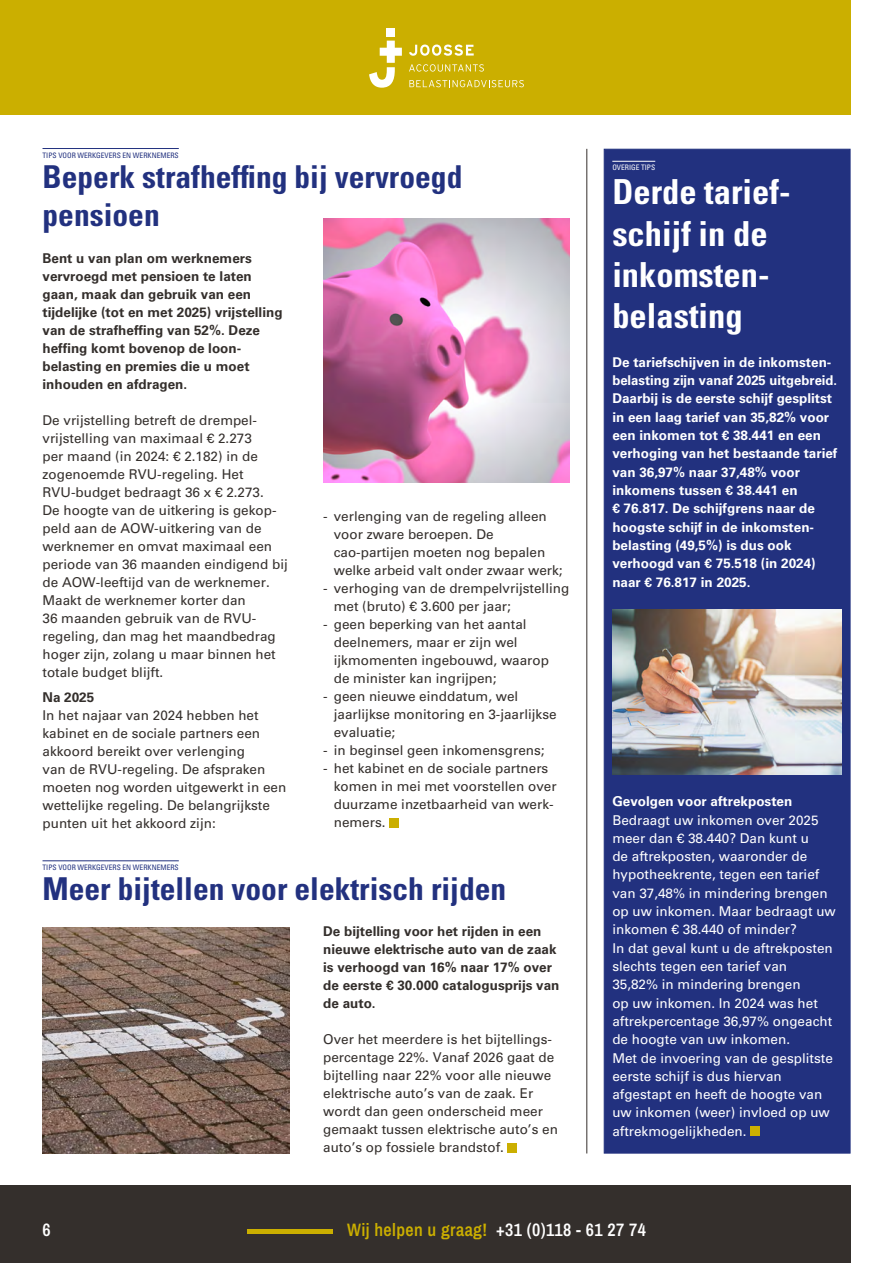
<style>
.page{position:relative;width:893px;height:1263px;background:#fff}
.page>*{position:absolute;margin:0;border:0;box-sizing:border-box;transform-origin:0 0}
.t1{font:700 condensed 34.5px/41.4px "Univers LT Std";color:#fff}
.t2{font:700 condensed 31.5px/37.8px "Univers LT Std";color:#22317f}
.t3{font:18px "Archivo Narrow";letter-spacing:.02em;color:#cbaf00}
.t4{font:18px "Archivo Narrow";color:#fff}
.t5{font:13.5px/18px "Univers LT Std";color:#342f2c}
.t6{font:13.5px/18.3px "Univers LT Std";color:#fff}
.t7{font:700 13.5px/18.3px "Univers LT Std";color:#fff}
.t8{font:700 13.5px/18px "Univers LT Std";color:#342f2c}
.t9{font:condensed 7.5px "Univers LT Std";color:#22317f}
.t10{font:condensed 7.5px "Univers LT Std";color:#fff}
.s1{color:#fff}
</style>
<div class="page">
<div style="left:0;top:0;width:850px;height:115px;background:#cbaf00"></div>
<div style="left:0;top:1186px;width:850px;height:77px;background:#342f2c"></div>
<hr style="left:247px;top:1229px;width:85px;height:4px;background:#cbaf00">
<svg style="left:409px;top:64px;width:75px;height:8px"></svg>
<svg style="left:409px;top:45px;width:65px;height:11px"></svg>
<svg style="left:409px;top:80px;width:115px;height:7px"></svg>
<svg style="left:369px;top:41px;width:33px;height:47px"></svg>
<div style="left:387px;top:28px;width:8px;height:8px;background:#fff"></div>
<div style="left:604px;top:149px;width:246px;height:1004px;background:#22317f;border:1px solid #22317f"></div>
<div style="left:750px;top:1126px;width:9px;height:9px;background:#cbaf00"></div>
<div style="left:389px;top:818px;width:9px;height:9px;background:#cbaf00"></div>
<div style="left:508px;top:1143px;width:9px;height:9px;background:#cbaf00"></div>
<hr style="left:612px;top:161px;width:43px;height:1px;background:#fff">
<hr style="left:43px;top:148px;width:136px;height:1px;background:#22317f">
<hr style="left:43px;top:860px;width:136px;height:1px;background:#22317f">
<hr style="left:586px;top:149px;width:1px;height:1004px;background:#342f2c">
<img style="left:43px;top:927px;width:246px;height:226px">
<img style="left:323px;top:219px;width:247px;height:264px">
<img style="left:612px;top:610px;width:230px;height:164px">
<p class="t9" style="left:43px;top:150px;width:138px">TIPS VOOR WERKGEVERS EN WERKNEMERS</p>
<h2 class="t2" style="left:43px;top:158px;width:421px">Beperk strafheffing bij vervroegd pensioen</h2>
<p class="t8" style="left:43px;top:249px;width:242px">Bent u van plan om werknemers vervroegd met pensioen te laten gaan, maak dan gebruik van een tijdelijke (tot en met 2025) vrijstelling van de strafheffing van 52%. Deze heffing komt bovenop de loon&shy;belasting en premies die u moet inhouden en afdragen.</p>
<p class="t5" style="left:43px;top:411px;width:247px">De vrijstelling betreft de drempel&shy;vrijstelling van maximaal € 2.273<br>per maand (in 2024: € 2.182) in de zogenoemde RVU-regeling. Het<br>RVU-budget bedraagt 36 x € 2.273.<br>De hoogte van de uitkering is gekop&shy;peld aan de AOW-uitkering van de werknemer en omvat maximaal een periode van 36 maanden eindigend bij de AOW-leeftijd van de werknemer.<br>Maakt de werknemer korter dan<br>36 maanden gebruik van de RVU&shy;regeling, dan mag het maandbedrag hoger zijn, zolang u maar binnen het totale budget blijft.</p>
<p class="t8" style="left:43px;top:688px;width:53px">Na 2025</p>
<p class="t5" style="left:43px;top:706px;width:245px">In het najaar van 2024 hebben het kabinet en de sociale partners een akkoord bereikt over verlenging<br>van de RVU-regeling. De afspraken moeten nog worden uitgewerkt in een wettelijke regeling. De belangrijkste punten uit het akkoord zijn:</p>
<p class="t5" style="left:334px;top:508px;width:230px;text-indent:-11px">- verlenging van de regeling alleen voor zware beroepen. De cao-partijen moeten nog bepalen welke arbeid valt onder zwaar werk;</p>
<p class="t5" style="left:334px;top:580px;width:237px;text-indent:-11px">- verhoging van de drempelvrijstelling met (bruto) € 3.600 per jaar;</p>
<p class="t5" style="left:334px;top:616px;width:217px;text-indent:-11px">- geen beperking van het aantal deelnemers, maar er zijn wel ijkmomenten ingebouwd, waarop de minister kan ingrijpen;</p>
<p class="t5" style="left:334px;top:688px;width:224px;text-indent:-11px">- geen nieuwe einddatum, wel jaarlijkse monitoring en 3-jaarlijkse evaluatie;</p>
<p class="t5" style="left:323px;top:742px;width:223px">- in beginsel geen inkomensgrens;</p>
<p class="t5" style="left:334px;top:760px;width:224px;text-indent:-11px">- het kabinet en de sociale partners komen in mei met voorstellen over duurzame inzetbaarheid van werk&shy;nemers.</p>
<p class="t9" style="left:43px;top:862px;width:138px">TIPS VOOR WERKGEVERS EN WERKNEMERS</p>
<h2 class="t2" style="left:43px;top:870px;width:465px">Meer bijtellen voor elektrisch rijden</h2>
<p class="t8" style="left:323px;top:922px;width:238px">De bijtelling voor het rijden in een nieuwe elektrische auto van de zaak is verhoogd van 16% naar 17% over de eerste € 30.000 catalogusprijs van de auto.</p>
<p class="t5" style="left:323px;top:1030px;width:236px">Over het meerdere is het bijtellings&shy;percentage 22%. Vanaf 2026 gaat de bijtelling naar 22% voor alle nieuwe elektrische auto’s van de zaak. Er wordt dan geen onderscheid meer gemaakt tussen elektrische auto’s en auto’s op fossiele brandstof.</p>
<p class="t10" style="left:612px;top:163px;width:44px">OVERIGE TIPS</p>
<h1 class="t1" style="left:612px;top:171px;width:180px">Derde tarief&shy;schijf in de inkomsten&shy;belasting</h1>
<p class="t7" style="left:612px;top:353px;width:227px">De tariefschijven in de inkomsten&shy;belasting zijn vanaf 2025 uitgebreid.<br>Daarbij is de eerste schijf gesplitst in een laag tarief van 35,82% voor een inkomen tot € 38.441 en een verhoging van het bestaande tarief van 36,97% naar 37,48% voor inkomens tussen € 38.441 en<br>€ 76.817. De schijfgrens naar de hoogste schijf in de inkomsten&shy;belasting (49,5%) is dus ook verhoogd van € 75.518 (in 2024) naar € 76.817 in 2025.</p>
<p class="t7" style="left:612px;top:792px;width:182px">Gevolgen voor aftrekposten</p>
<p class="t6" style="left:612px;top:811px;width:225px">Bedraagt uw inkomen over 2025 meer dan € 38.440? Dan kunt u<br>de aftrekposten, waaronder de hypotheekrente, tegen een tarief van 37,48% in mindering brengen op uw inkomen. Maar bedraagt uw inkomen € 38.440 of minder?<br>In dat geval kunt u de aftrekposten slechts tegen een tarief van<br>35,82% in mindering brengen<br>op uw inkomen. In 2024 was het aftrekpercentage 36,97% ongeacht de hoogte van uw inkomen.<br>Met de invoering van de gesplitste eerste schijf is dus hiervan afgestapt en heeft de hoogte van uw inkomen (weer) invloed op uw aftrekmogelijkheden.</p>
<h3 class="t4" style="left:43px;top:1217px;width:10px">6</h3>
<h3 class="t3" style="left:347px;top:1217px;width:300px">Wij helpen u graag! <span class="s1">+31 (0)118 - 61 27 74</span></h3>
</div>
